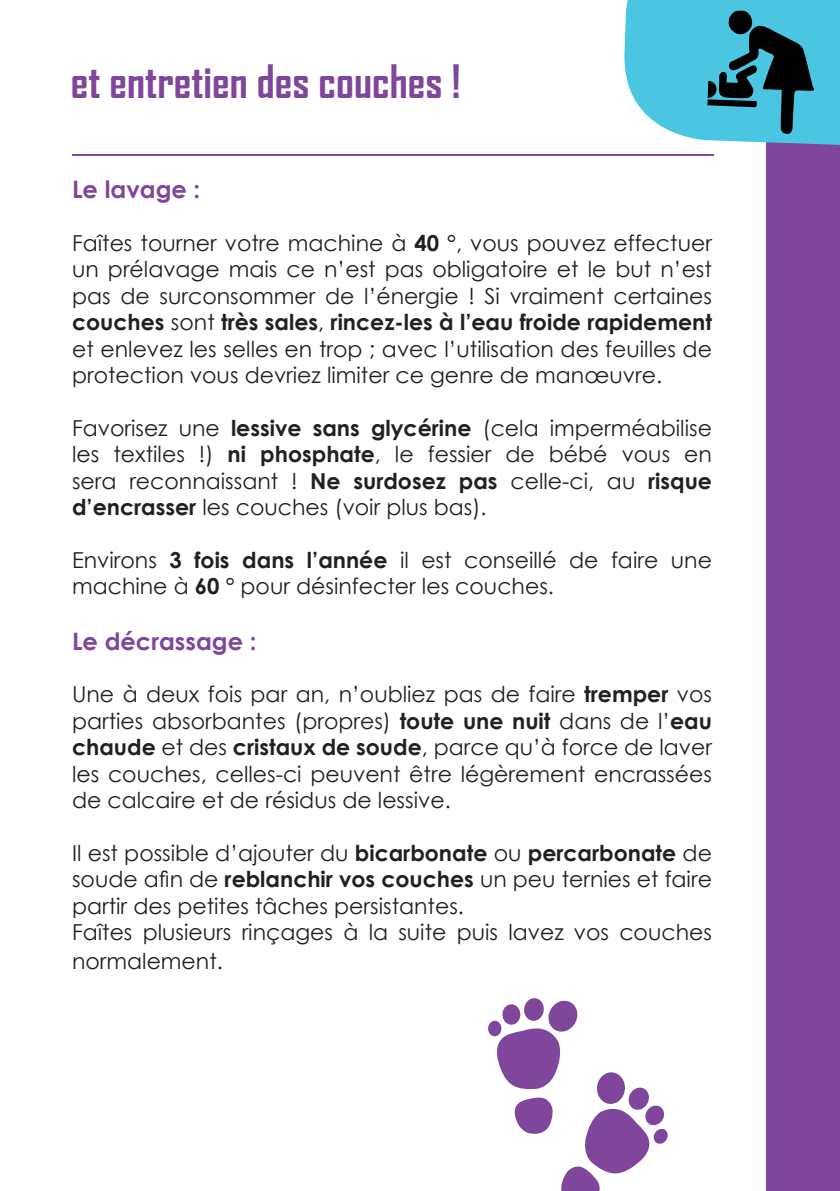
<style>
.page{position:relative;width:840px;height:1191px;background:#fff}
.page>*{position:absolute;margin:0;border:0;box-sizing:border-box;transform-origin:0 0}
.t1{font:700 44px "Agency FB";color:#7f469b}
.t2{font:700 24px "Century Gothic";color:#7f469b}
.t3{font:22px/26.4px "Century Gothic";color:#231f20;text-align:justify}
.s1{font-weight:700}
</style>
<div class="page">
<div style="left:765px;top:0;width:74px;height:1191px;background:#7f469b"></div>
<svg style="left:624px;top:0;width:215px;height:147px;background:#4daac0"></svg>
<hr style="left:72px;top:154px;width:640px;height:1px;background:#7f469b">
<svg style="left:488px;top:998px;width:180px;height:193px"></svg>
<h1 class="t1" style="left:71px;top:54px;width:391px">et entretien des couches !</h1>
<p class="t2" style="left:72px;top:171px;width:130px">Le lavage :</p>
<p class="t3" style="left:72px;top:229px;width:641px">Faîtes tourner votre machine à <span class="s1">40 °</span>, vous pouvez effectuer un prélavage mais ce n’est pas obligatoire et le but n’est pas de surconsommer de l’énergie ! Si vraiment certaines <span class="s1">couches</span> sont <span class="s1">très sales</span>, <span class="s1">rincez-les à l’eau froide rapidement </span>et enlevez les selles en trop ; avec l’utilisation des feuilles de protection vous devriez limiter ce genre de manœuvre.</p>
<p class="t3" style="left:72px;top:414px;width:641px">Favorisez une <span class="s1">lessive sans glycérine</span> (cela imperméabilise les textiles !) <span class="s1">ni phosphate</span>, le fessier de bébé vous en sera reconnaissant ! <span class="s1">Ne surdosez pas</span> celle-ci, au <span class="s1">risque d’encrasser</span> les couches (voir plus bas).</p>
<p class="t3" style="left:72px;top:546px;width:641px">Environs <span class="s1">3 fois dans l’année</span> il est conseillé de faire une machine à <span class="s1">60 °</span> pour désinfecter les couches.</p>
<p class="t2" style="left:72px;top:622px;width:186px">Le décrassage :</p>
<p class="t3" style="left:72px;top:681px;width:641px">Une à deux fois par an, n’oubliez pas de faire <span class="s1">tremper</span> vos parties absorbantes (propres) <span class="s1">toute une nuit</span> dans de l’<span class="s1">eau chaude</span> et des <span class="s1">cristaux de soude</span>, parce qu’à force de laver les couches, celles-ci peuvent être légèrement encrassées de calcaire et de résidus de lessive.</p>
<p class="t3" style="left:72px;top:839px;width:641px;text-align:left">Il est possible d’ajouter du <span class="s1">bicarbonate</span> ou <span class="s1">percarbonate</span> de soude afin de <span class="s1">reblanchir vos couches</span> un peu ternies et faire partir des petites tâches persistantes.<br>Faîtes plusieurs rinçages à la suite puis lavez vos couches</p>
<p class="t3" style="left:72px;top:947px;width:152px">normalement.</p>
</div>
